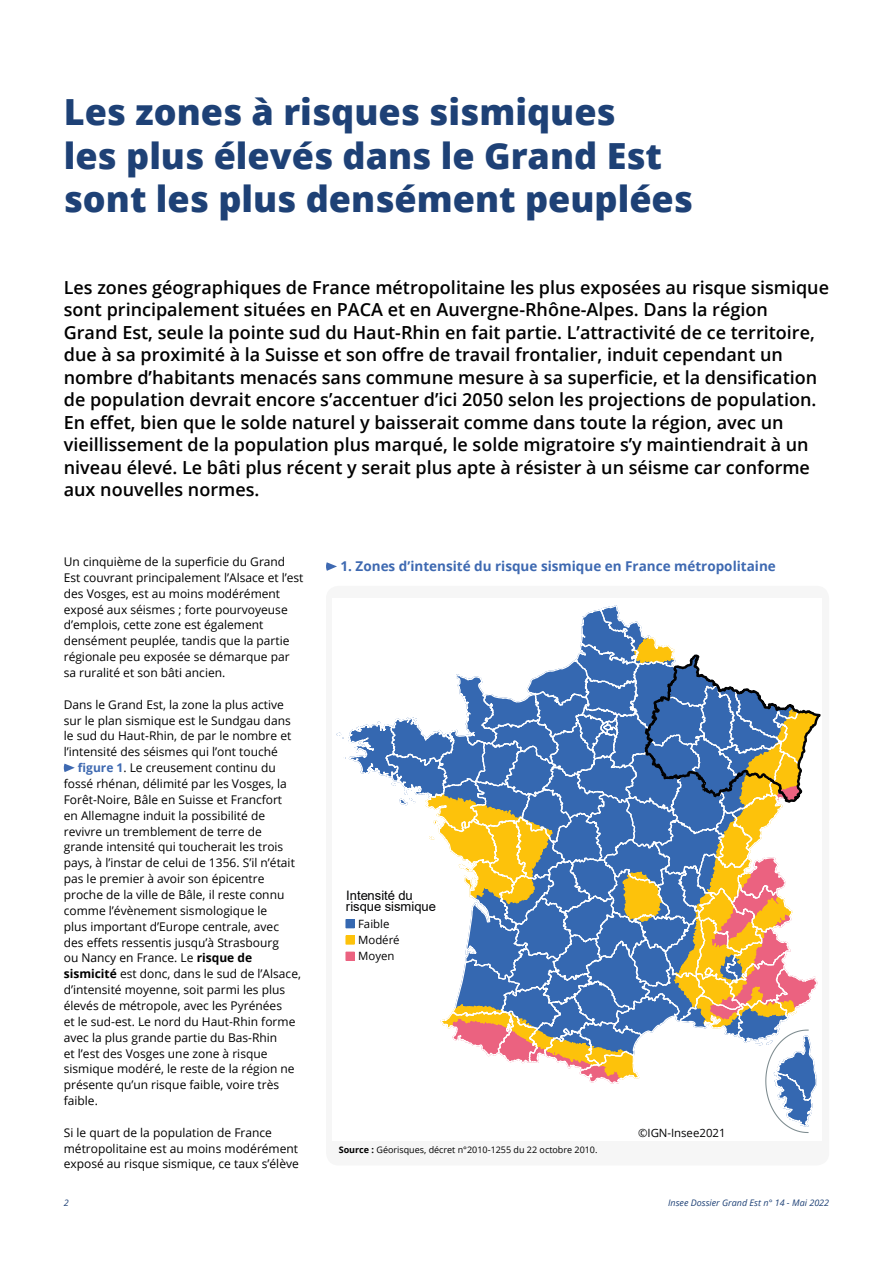
<style>
.page{position:relative;width:893px;height:1263px;background:#fff}
.page>*{position:absolute;margin:0;border:0;box-sizing:border-box;transform-origin:0 0}
.t1{font:800 36px/43.2px "Open Sans";color:#1e4176}
.t2{font:600 18px/22.5px "Open Sans";color:#000}
.t3{font:700 13.5px "Open Sans";color:#3e69b1}
.t4{font:13.05px/11.9px "Arial";color:#020203}
.t5{font:12px/15.9px "Open Sans";color:#000}
.t6{font:11.4px/16.4px "Open Sans";color:#020203}
.t7{font:9px "Open Sans";color:#000}
.t8{font:italic 9px "Open Sans";color:#1e4176}
.s1{font-weight:700;color:#3e69b1}
.s2{font-weight:700}
</style>
<div class="page">
<svg style="left:63px;top:764px;width:12px;height:8px"></svg>
<div style="left:326px;top:586px;width:503px;height:579px;background:#f6f6f6;border-radius:13px"></div>
<div style="left:333px;top:598px;width:489px;height:543px;background:#fff"></div>
<svg style="left:336px;top:605px;width:485px;height:528px"></svg>
<div style="left:342px;top:884px;width:98px;height:80px;background:#fff"></div>
<div style="left:346px;top:919px;width:8px;height:9px;background:#3568b1"></div>
<div style="left:345px;top:919px;width:10px;height:9px;border:1px solid #3568b1"></div>
<div style="left:346px;top:936px;width:8px;height:8px;background:#fdc20b"></div>
<div style="left:345px;top:935px;width:10px;height:10px;border:1px solid #fdc20b"></div>
<div style="left:346px;top:952px;width:8px;height:8px;background:#eb6280"></div>
<div style="left:345px;top:951px;width:10px;height:10px;border:1px solid #eb6280"></div>
<svg style="left:326px;top:562px;width:11px;height:9px"></svg>
<h1 class="t1" style="left:64px;top:89px;width:631px">Les zones à risques sismiques<br>les plus élevés dans le Grand Est sont les plus densément peuplées</h1>
<p class="t2" style="left:64px;top:276px;width:767px">Les zones géographiques de France métropolitaine les plus exposées au risque sismique sont principalement situées en PACA et en Auvergne-Rhône-Alpes. Dans la région<br>Grand Est, seule la pointe sud du Haut-Rhin en fait partie. L’attractivité de ce territoire, due à sa proximité à la Suisse et son offre de travail frontalier, induit cependant un nombre d’habitants menacés sans commune mesure à sa superficie, et la densification de population devrait encore s’accentuer d’ici 2050 selon les projections de population.<br>En effet, bien que le solde naturel y baisserait comme dans toute la région, avec un vieillissement de la population plus marqué, le solde migratoire s’y maintiendrait à un niveau élevé. Le bâti plus récent y serait plus apte à résister à un séisme car conforme aux nouvelles normes.</p>
<p class="t5" style="left:64px;top:553px;width:241px">Un cinquième de la superficie du Grand Est couvrant principalement l’Alsace et l’est des Vosges, est au moins modérément exposé aux séismes ; forte pourvoyeuse d’emplois, cette zone est également densément peuplée, tandis que la partie régionale peu exposée se démarque par sa ruralité et son bâti ancien.</p>
<p class="t5" style="left:64px;top:696px;width:229px">Dans le Grand Est, la zone la plus active sur le plan sismique est le Sundgau dans le sud du Haut-Rhin, de par le nombre et l’intensité des séismes qui l’ont touché</p>
<p class="t5" style="left:64px;top:759px;width:239px;text-indent:14px"><span class="s1">figure 1</span>. Le creusement continu du fossé rhénan, délimité par les Vosges, la Forêt-Noire, Bâle en Suisse et Francfort<br>en Allemagne induit la possibilité de revivre un tremblement de terre de grande intensité qui toucherait les trois pays, à l’instar de celui de 1356. S’il n’était pas le premier à avoir son épicentre proche de la ville de Bâle, il reste connu comme l’évènement sismologique le<br>plus important d’Europe centrale, avec des effets ressentis jusqu’à Strasbourg<br>ou Nancy en France. Le <span class="s2">risque de sismicité</span> est donc, dans le sud de l’Alsace, d’intensité moyenne, soit parmi les plus élevés de métropole, avec les Pyrénées<br>et le sud-est. Le nord du Haut-Rhin forme avec la plus grande partie du Bas-Rhin<br>et l’est des Vosges une zone à risque sismique modéré, le reste de la région ne présente qu’un risque faible, voire très faible.</p>
<p class="t5" style="left:64px;top:1124px;width:237px">Si le quart de la population de France métropolitaine est au moins modérément exposé au risque sismique, ce taux s’élève</p>
<p class="t3" style="left:341px;top:556px;width:437px">1. Zones d’intensité du risque sismique en France métropolitaine</p>
<p class="t4" style="left:346px;top:889px;width:91px">Intensité du risque sismique</p>
<p class="t6" style="left:358px;top:915px;width:43px">Faible<br>Modéré<br>Moyen</p>
<p class="t7" style="left:339px;top:1143px;width:260px"><span class="s2">Source :</span> Géorisques, décret n°2010-1255 du 22 octobre 2010.</p>
<p class="t6" style="left:638px;top:1125px;width:89px">©IGN-Insee2021</p>
<p class="t8" style="left:64px;top:1197px;width:6px">2</p>
<p class="t8" style="left:668px;top:1197px;width:163px">Insee Dossier Grand Est n° 14 - Mai 2022</p>
</div>
